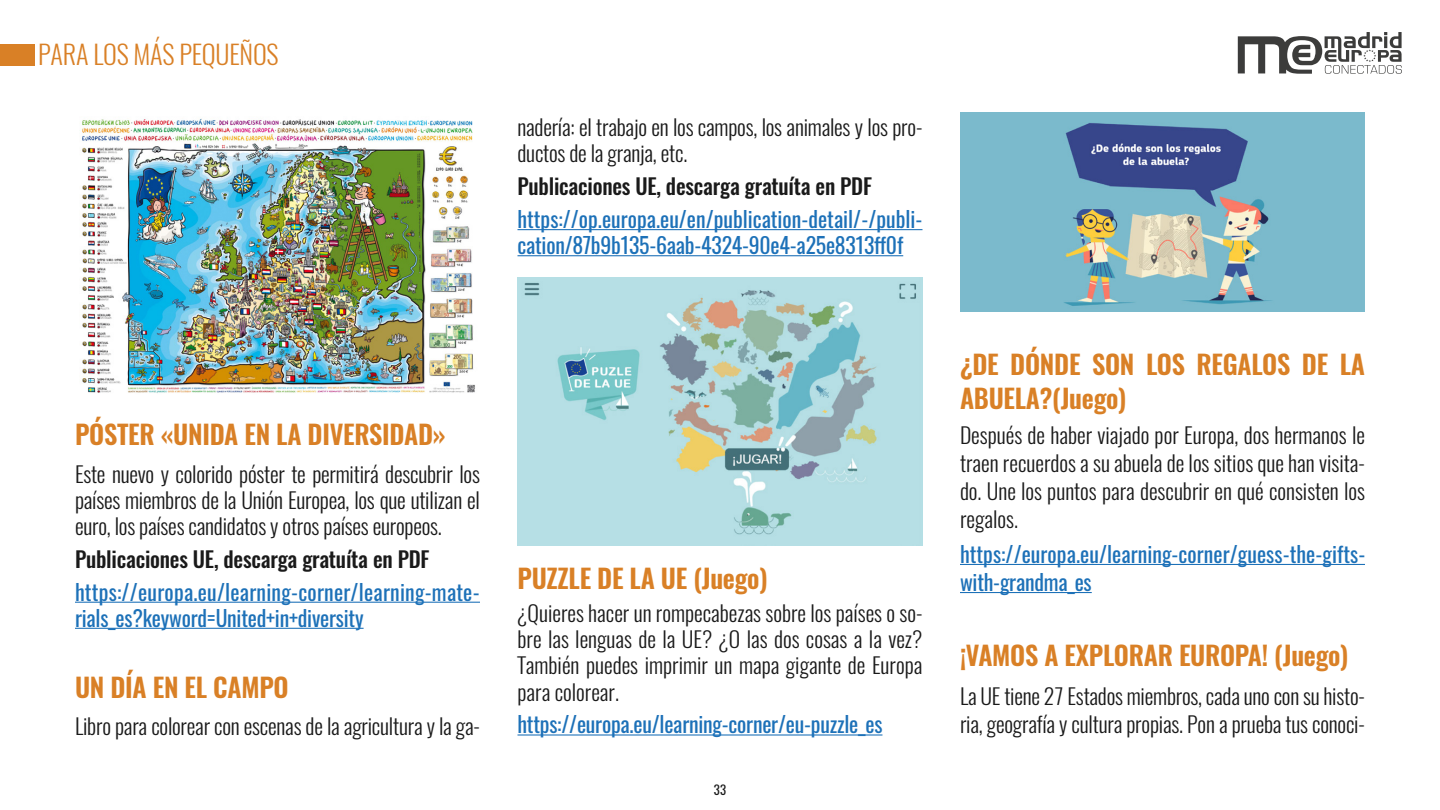
<style>
.page{position:relative;width:1440px;height:810px;background:#fff}
.page>*{position:absolute;margin:0;border:0;box-sizing:border-box;transform-origin:0 0}
.t1{font:600 26.25px/33.5px "Oswald";letter-spacing:-.01em;color:#d98026}
.t2{font:300 26.25px "Oswald";letter-spacing:-.01em;color:#d98026}
.t3{font:300 21.75px/26.1px "Oswald";letter-spacing:-.01em;color:#1a1a1a;text-align:justify}
.t4{font:21.75px/26.1px "Oswald";letter-spacing:-.005em;color:#1d71b8}
.t5{font:500 21.75px "Oswald";letter-spacing:-.01em;color:#1a1a1a}
.t6{font:12.75px "Oswald";color:#1a1a1a}
</style>
<div class="page">
<svg style="left:1238px;top:32px;width:164px;height:42px"></svg>
<hr style="left:75px;top:602px;width:405px;height:1px;background:#1d71b8">
<hr style="left:75px;top:628px;width:289px;height:1px;background:#1d71b8">
<div style="left:0;top:44px;width:34px;height:22px;background:#d98026"></div>
<hr style="left:518px;top:229px;width:404px;height:1px;background:#1d71b8">
<hr style="left:518px;top:255px;width:385px;height:1px;background:#1d71b8">
<hr style="left:960px;top:564px;width:405px;height:1px;background:#1d71b8">
<hr style="left:960px;top:592px;width:132px;height:1px;background:#1d71b8">
<img style="left:82px;top:118px;width:393px;height:275px">
<img style="left:518px;top:277px;width:404px;height:269px">
<hr style="left:518px;top:734px;width:364px;height:2px;background:#1d71b8">
<div style="left:960px;top:112px;width:405px;height:199px;background:#7bbacc"></div>
<img style="left:1064px;top:123px;width:208px;height:183px">
<p class="t2" style="left:38px;top:37px;width:242px">PARA LOS MÁS PEQUEÑOS</p>
<p class="t3" style="left:518px;top:114px;width:407px">nadería: el trabajo en los campos, los animales y los pro&shy;ductos de la granja, etc.</p>
<p class="t5" style="left:518px;top:171px;width:356px">Publicaciones UE, descarga gratuíta en PDF</p>
<p class="t4" style="left:518px;top:204px;width:406px">https://op.europa.eu/en/publication-detail/-/publi&shy;cation/87b9b135-6aab-4324-90e4-a25e8313ff0f</p>
<p class="t1" style="left:75px;top:420px;width:372px">PÓSTER «UNIDA EN LA DIVERSIDAD»</p>
<p class="t3" style="left:75px;top:461px;width:406px">Este nuevo y colorido póster te permitirá descubrir los países miembros de la Unión Europea, los que utilizan el euro, los países candidatos y otros países europeos.</p>
<p class="t5" style="left:75px;top:544px;width:356px">Publicaciones UE, descarga gratuíta en PDF</p>
<p class="t4" style="left:75px;top:577px;width:406px">https://europa.eu/learning-corner/learning-mate&shy;rials_es?keyword=United+in+diversity</p>
<p class="t1" style="left:75px;top:672px;width:215px">UN DÍA EN EL CAMPO</p>
<p class="t3" style="left:75px;top:713px;width:407px">Libro para colorear con escenas de la agricultura y la ga-</p>
<p class="t1" style="left:518px;top:564px;width:252px">PUZZLE DE LA UE (Juego)</p>
<p class="t3" style="left:518px;top:600px;width:407px">¿Quieres hacer un rompecabezas sobre los países o so&shy;bre las lenguas de la UE? ¿O las dos cosas a la vez?<br>También puedes imprimir un mapa gigante de Europa para colorear.</p>
<p class="t4" style="left:518px;top:709px;width:366px">https://europa.eu/learning-corner/eu-puzzle_es</p>
<p class="t6" style="left:714px;top:779px;width:14px">33</p>
<p class="t1" style="left:960px;top:350px;width:406px">¿DE DÓNDE SON LOS REGALOS DE LA<br>ABUELA?(Juego)</p>
<p class="t3" style="left:960px;top:421px;width:407px;line-height:28px">Después de haber viajado por Europa, dos hermanos le traen recuerdos a su abuela de los sitios que han visita&shy;do. Une los puntos para descubrir en qué consisten los regalos.</p>
<p class="t4" style="left:960px;top:538px;width:407px;line-height:28px">https://europa.eu/learning-corner/guess-the-gifts&shy;with-grandma_es</p>
<p class="t1" style="left:960px;top:640px;width:390px">¡VAMOS A EXPLORAR EUROPA! (Juego)</p>
<p class="t3" style="left:960px;top:683px;width:407px;line-height:28px">La UE tiene 27 Estados miembros, cada uno con su histo&shy;ria, geografía y cultura propias. Pon a prueba tus conoci-</p>
</div>
